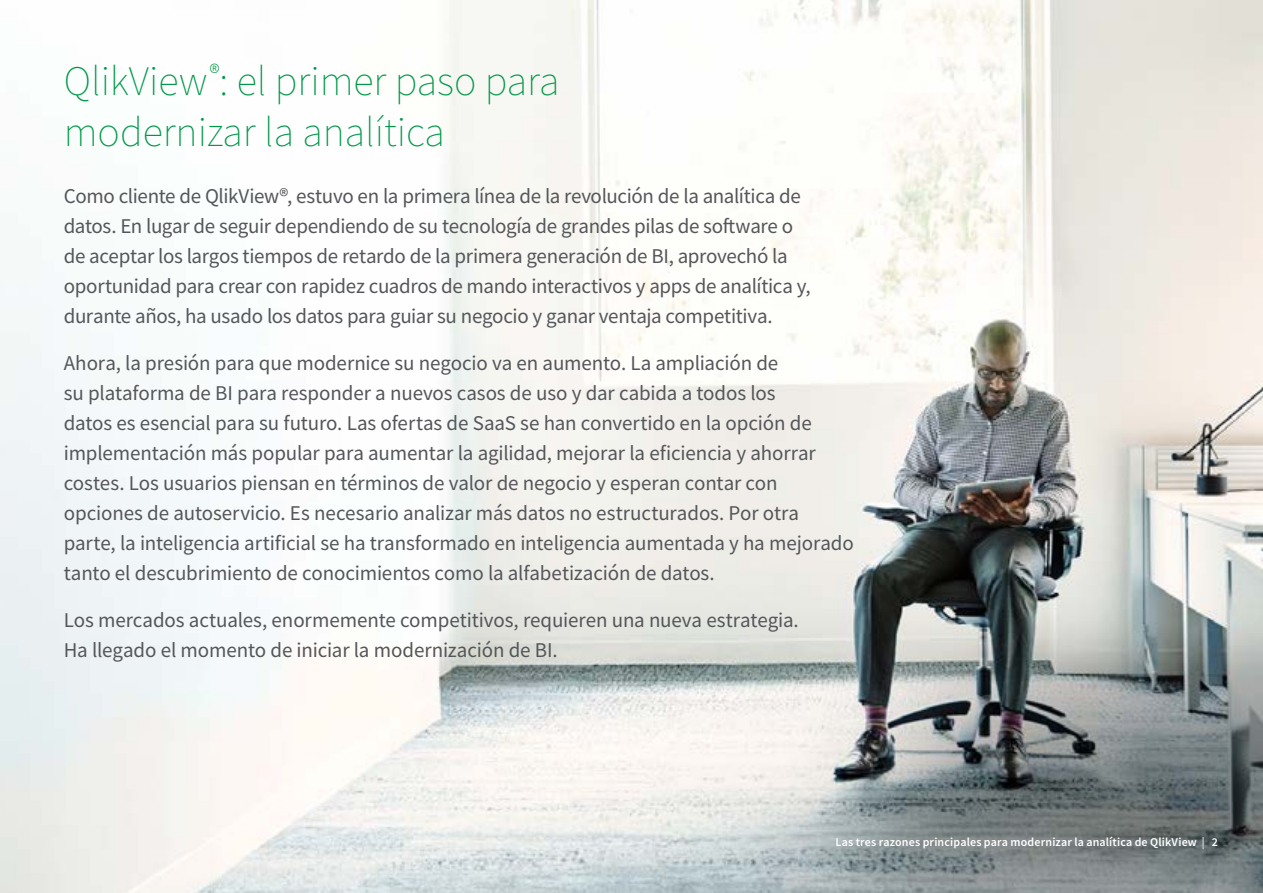
<style>
.page{position:relative;width:1263px;height:893px;background:#fff}
.page>*{position:absolute;margin:0;border:0;box-sizing:border-box;transform-origin:0 0}
.t1{font:200 42px/50.4px "Source Sans Pro";color:#009848}
.t2{font:21px/30px "Source Sans Pro";letter-spacing:-.01em;color:#55565a}
.t3{font:600 12px "Source Sans Pro";letter-spacing:.015em;color:#fff}
.s1{font-weight:400}
</style>
<div class="page">
<img style="left:0;top:0;width:1263px;height:893px">
<h1 class="t1" style="left:64px;top:56px;width:497px">QlikView<sup>®</sup>: el primer paso para modernizar la analítica</h1>
<p class="t2" style="left:64px;top:181px;width:748px">Como cliente de QlikView®, estuvo en la primera línea de la revolución de la analítica de datos. En lugar de seguir dependiendo de su tecnología de grandes pilas de software o de aceptar los largos tiempos de retardo de la primera generación de BI, aprovechó la oportunidad para crear con rapidez cuadros de mando interactivos y apps de analítica y, durante años, ha usado los datos para guiar su negocio y ganar ventaja competitiva.</p>
<p class="t2" style="left:64px;top:348px;width:791px">Ahora, la presión para que modernice su negocio va en aumento. La ampliación de<br>su plataforma de BI para responder a nuevos casos de uso y dar cabida a todos los<br>datos es esencial para su futuro. Las ofertas de SaaS se han convertido en la opción de implementación más popular para aumentar la agilidad, mejorar la eficiencia y ahorrar costes. Los usuarios piensan en términos de valor de negocio y esperan contar con opciones de autoservicio. Es necesario analizar más datos no estructurados. Por otra parte, la inteligencia artificial se ha transformado en inteligencia aumentada y ha mejorado tanto el descubrimiento de conocimientos como la alfabetización de datos.</p>
<p class="t2" style="left:64px;top:605px;width:736px">Los mercados actuales, enormemente competitivos, requieren una nueva estrategia.<br>Ha llegado el momento de iniciar la modernización de BI.</p>
<p class="t3" style="left:835px;top:834px;width:384px">Las tres razones principales para modernizar la analítica de QlikView <span class="s1">|</span> 2</p>
</div>
